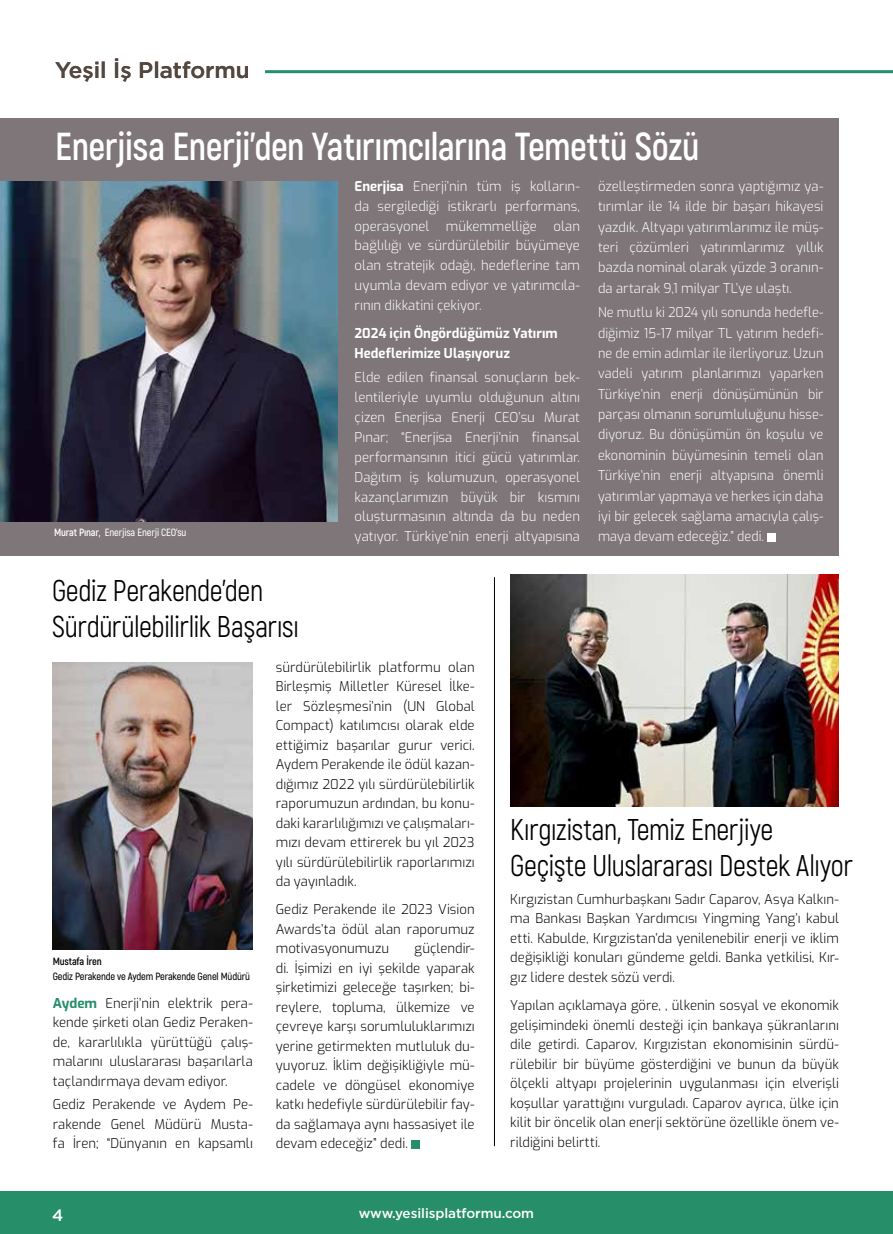
<style>
.page{position:relative;width:893px;height:1234px;background:#fff}
.page>*{position:absolute;margin:0;border:0;box-sizing:border-box;transform-origin:0 0}
.t1{font:700 39px "Akrobat";letter-spacing:-.015em;color:#fff;scale:.95 1}
.t2{font:30px/36px "Akrobat";letter-spacing:-.01em;color:#000;scale:.95 1}
.t3{font:500 22.5px "Gotham";color:#544740}
.t4{font:500 16.5px "Gotham";color:#fff}
.t5{font:300 13.5px/19.5px "Exo";letter-spacing:.005em;color:#000;text-align:justify}
.t6{font:300 13.5px/19.8px "Exo";letter-spacing:.005em;color:#fff;text-align:justify}
.t7{font:300 13.5px/20.4px "Exo";letter-spacing:.005em;color:#fff;text-align:justify;scale:.94 1}
.t8{font:700 13.5px/19.8px "Exo";letter-spacing:.005em;color:#fff}
.t9{font:500 13.5px "Gotham";letter-spacing:-.005em;color:#fff}
.t10{font:600 10.5px "Akrobat";letter-spacing:-.015em;color:#000}
.t11{font:600 10.5px "Akrobat";letter-spacing:-.015em;color:#fff}
.t12{font:700 10.5px "Akrobat";letter-spacing:-.015em;color:#000}
.s1{font-weight:700}
.s2{font-weight:700;color:#268e68}
</style>
<div class="page">
<hr style="left:265px;top:70px;width:628px;height:3px;background:#268e68">
<div style="left:0;top:1191px;width:893px;height:42px;background:#268e68"></div>
<div style="left:0;top:118px;width:839px;height:437px;background:#7e7679"></div>
<div style="left:767px;top:532px;width:9px;height:9px;background:#fff"></div>
<img style="left:0;top:182px;width:337px;height:339px">
<img style="left:52px;top:662px;width:201px;height:287px">
<div style="left:411px;top:1139px;width:9px;height:9px;background:#268e68"></div>
<hr style="left:494px;top:577px;width:1px;height:568px;background:#000">
<img style="left:510px;top:574px;width:329px;height:232px">
<h3 class="t3" style="left:55px;top:55px;width:196px">Yeşil İş Platformu</h3>
<h1 class="t1" style="left:55px;top:122px;width:680px">Enerjisa Enerji’den Yatırımcılarına Temettü Sözü</h1>
<p class="t11" style="left:54px;top:526px;width:134px"><span class="s1">Murat Pınar,</span> Enerjisa Enerji CEO’su</p>
<h2 class="t2" style="left:52px;top:572px;width:261px">Gediz Perakende’den<br>Sürdürülebilirlik Başarısı</h2>
<p class="t6" style="left:355px;top:175px;width:227px"><span class="s1">Enerjisa</span> Enerji’nin tüm iş kolların&shy;da sergilediği istikrarlı performans, operasyonel mükemmelliğe olan bağlılığı ve sürdürülebilir büyümeye olan stratejik odağı, hedeflerine tam uyumla devam ediyor ve yatırımcıla&shy;rının dikkatini çekiyor.</p>
<p class="t8" style="left:355px;top:323px;width:205px">2024 için Öngördüğümüz Yatırım<br>Hedeflerimize Ulaşıyoruz</p>
<p class="t6" style="left:355px;top:367px;width:227px">Elde edilen finansal sonuçların bek&shy;lentileriyle uyumlu olduğunun altını çizen Enerjisa Enerji CEO’su Murat Pınar; “Enerjisa Enerji’nin finansal performansının itici gücü yatırımlar.<br>Dağıtım iş kolumuzun, operasyonel kazançlarımızın büyük bir kısmını oluşturmasının altında da bu neden yatıyor. Türkiye’nin enerji altyapısına</p>
<p class="t6" style="left:598px;top:175px;width:227px;line-height:20.4px">özelleştirmeden sonra yaptığımız ya&shy;tırımlar ile 14 ilde bir başarı hikayesi yazdık. Altyapı yatırımlarımız ile müş&shy;teri çözümleri yatırımlarımız yıllık bazda nominal olarak yüzde 3 oranın&shy;da artarak 9,1 milyar TL’ye ulaştı.</p>
<p class="t7" style="left:598px;top:301px;width:241px">Ne mutlu ki 2024 yılı sonunda hedefle&shy;diğimiz 15-17 milyar TL yatırım hedefi&shy;ne de emin adımlar ile ilerliyoruz. Uzun vadeli yatırım planlarımızı yaparken Türkiye’nin enerji dönüşümünün bir parçası olmanın sorumluluğunu hisse&shy;diyoruz. Bu dönüşümün ön koşulu ve ekonominin büyümesinin temeli olan Türkiye’nin enerji altyapısına önemli yatırımlar yapmaya ve herkes için daha iyi bir gelecek sağlama amacıyla çalış&shy;maya devam edeceğiz.” dedi.</p>
<p class="t12" style="left:53px;top:954px;width:50px">Mustafa İren</p>
<p class="t10" style="left:53px;top:969px;width:199px">Gediz Perakende ve Aydem Perakende Genel Müdürü</p>
<p class="t5" style="left:53px;top:992px;width:201px"><span class="s2">Aydem</span> Enerji’nin elektrik pera&shy;kende şirketi olan Gediz Peraken&shy;de, kararlılıkla yürüttüğü çalış&shy;malarını uluslararası başarılarla taçlandırmaya devam ediyor.</p>
<p class="t5" style="left:53px;top:1093px;width:201px">Gediz Perakende ve Aydem Pe&shy;rakende Genel Müdürü Musta&shy;fa İren; “Dünyanın en kapsamlı</p>
<p class="t5" style="left:276px;top:656px;width:200px">sürdürülebilirlik platformu olan Birleşmiş Milletler Küresel İlke&shy;ler Sözleşmesi’nin (UN Global Compact) katılımcısı olarak elde ettiğimiz başarılar gurur verici.<br>Aydem Perakende ile ödül kazan&shy;dığımız 2022 yılı sürdürülebilirlik raporumuzun ardından, bu konu&shy;daki kararlılığımızı ve çalışmaları&shy;mızı devam ettirerek bu yıl 2023 yılı sürdürülebilirlik raporlarımızı da yayınladık.</p>
<p class="t5" style="left:276px;top:898px;width:200px">Gediz Perakende ile 2023 Vision Awards’ta ödül alan raporumuz motivasyonumuzu</p>
<p class="t5" style="left:276px;top:937px;width:200px;text-indent:139px">güçlendir&shy;di. İşimizi en iyi şekilde yaparak şirketimizi geleceğe taşırken; bi&shy;reylere, topluma, ülkemize ve çevreye karşı sorumluluklarımızı yerine getirmekten mutluluk du&shy;yuyoruz. İklim değişikliğiyle mü&shy;cadele ve döngüsel ekonomiye katkı hedefiyle sürdürülebilir fay&shy;da sağlamaya aynı hassasiyet ile devam edeceğiz” dedi.</p>
<h2 class="t2" style="left:510px;top:811px;width:362px">Kırgızistan, Temiz Enerjiye<br>Geçişte Uluslararası Destek Alıyor</h2>
<p class="t5" style="left:510px;top:888px;width:330px">Kırgızistan Cumhurbaşkanı Sadır Caparov, Asya Kalkın&shy;ma Bankası Başkan Yardımcısı Yingming Yang’ı kabul etti. Kabulde, Kırgızistan’da yenilenebilir enerji ve iklim değişikliği konuları gündeme geldi. Banka yetkilisi, Kır&shy;gız lidere destek sözü verdi.</p>
<p class="t5" style="left:510px;top:994px;width:330px">Yapılan açıklamaya göre, , ülkenin sosyal ve ekonomik gelişimindeki önemli desteği için bankaya şükranlarını dile getirdi. Caparov, Kırgızistan ekonomisinin sürdü&shy;rülebilir bir büyüme gösterdiğini ve bunun da büyük ölçekli altyapı projelerinin uygulanması için elverişli koşullar yarattığını vurguladı. Caparov ayrıca, ülke için kilit bir öncelik olan enerji sektörüne özellikle önem ve&shy;rildiğini belirtti.</p>
<p class="t4" style="left:52px;top:1203px;width:13px">4</p>
<p class="t9" style="left:359px;top:1204px;width:177px">www.yesilisplatformu.com</p>
</div>
